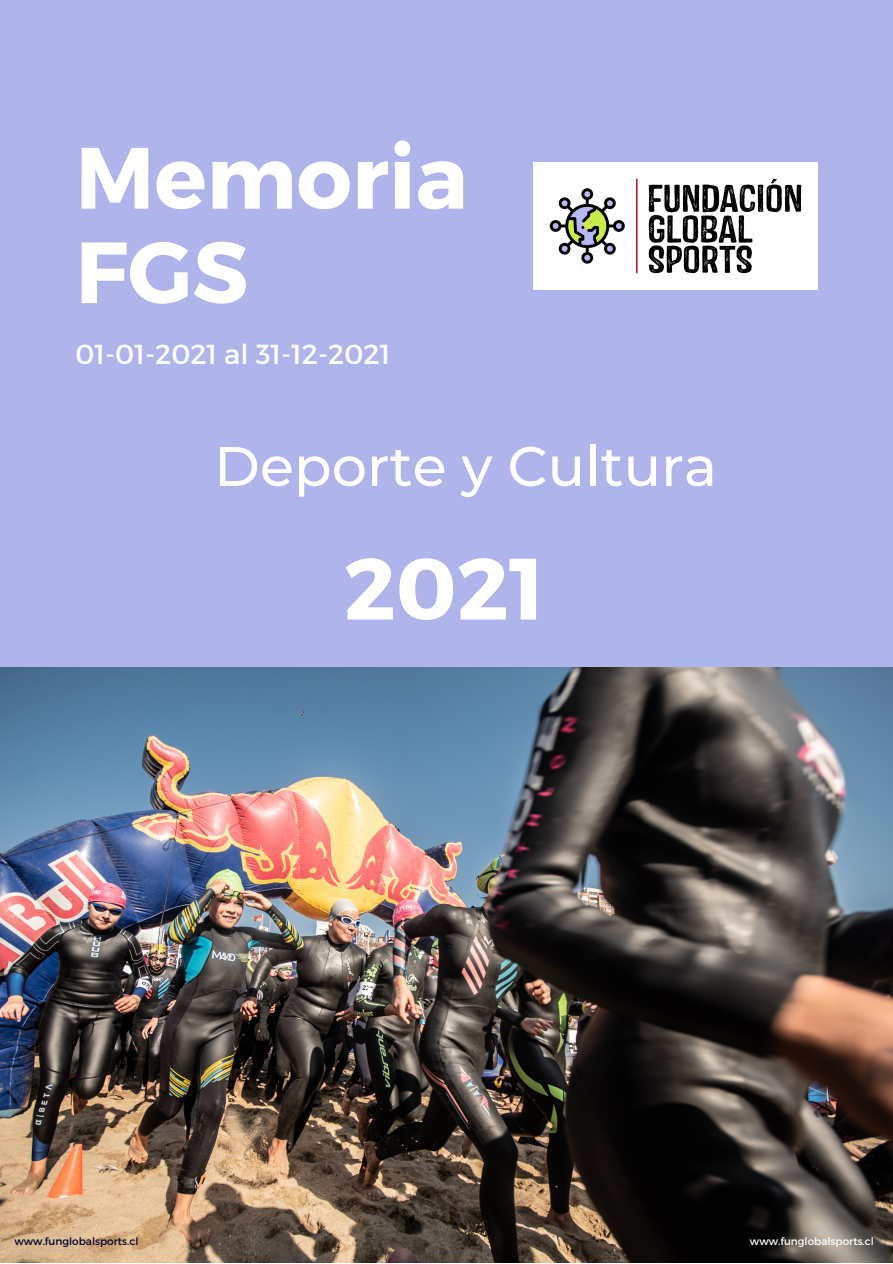
<style>
.page{position:relative;width:893px;height:1264px;background:#fff}
.page>*{position:absolute;margin:0;border:0;box-sizing:border-box;transform-origin:0 0}
.t1{font:700 86.7px/94.3px "Montserrat";color:#fff}
.t2{font:500 55.5px "Montserrat";color:#fff}
.t3{font:27.6px "Montserrat";color:#fff}
.t4{font:10.5px "Montserrat";color:#03002d}
.t5{font:10.5px "Montserrat";color:#fefefe}
</style>
<div class="page">
<div style="left:0;top:0;width:892px;height:1262px;background:#afb4eb"></div>
<img style="left:533px;top:162px;width:284px;height:127px">
<img style="left:0;top:667px;width:892px;height:595px">
<h1 class="t1" style="left:75px;top:126px;width:394px">Memoria<br>FGS</h1>
<p class="t3" style="left:75px;top:336px;width:316px">01-01-2021 al 31-12-2021</p>
<h2 class="t2" style="left:214px;top:432px;width:504px">Deporte y Cultura</h2>
<h1 class="t1" style="left:344px;top:537px;width:202px">2021</h1>
<p class="t4" style="left:15px;top:1234px;width:125px">www.funglobalsports.cl</p>
<p class="t5" style="left:750px;top:1234px;width:125px">www.funglobalsports.cl</p>
</div>
